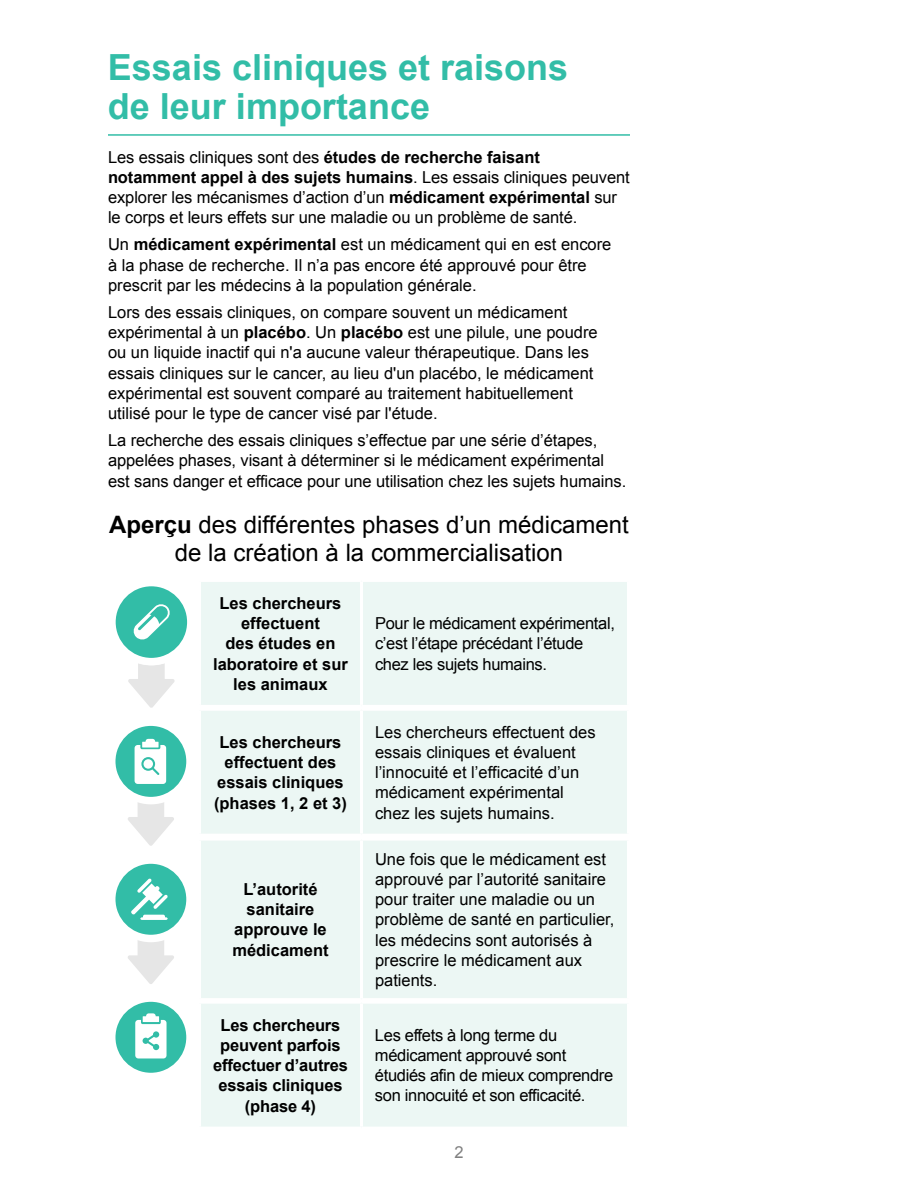
<style>
.page{position:relative;width:918px;height:1188px;background:#fff}
.page>*{position:absolute;margin:0;border:0;box-sizing:border-box;transform-origin:0 0}
.t1{font:700 36px/39px "Arial";color:#32bda7}
.t2{font:24px/28.8px "Arial";color:#000;text-align:center}
.t3{font:16.5px/20.2px "Arial";color:#000}
.t4{font:700 16.5px/20.2px "Arial";color:#000;text-align:center}
.t5{font:16.5px/20.2px "Arial";letter-spacing:-.02em;color:#000}
.t6{font:16.5px "Arial";color:#808080}
.s1{font-weight:700}
</style>
<div class="page">
<hr style="left:108px;top:134px;width:522px;height:2px;background:#32bda7">
<div style="left:201px;top:582px;width:426px;height:123px;background:#ecf7f4"></div>
<hr style="left:360px;top:582px;width:3px;height:123px;background:#fff">
<div style="left:201px;top:711px;width:426px;height:123px;background:#ecf7f4"></div>
<hr style="left:360px;top:711px;width:3px;height:123px;background:#fff">
<div style="left:201px;top:1004px;width:426px;height:123px;background:#ecf7f4"></div>
<hr style="left:360px;top:1004px;width:3px;height:123px;background:#fff">
<div style="left:201px;top:841px;width:426px;height:157px;background:#ecf7f4"></div>
<hr style="left:360px;top:841px;width:3px;height:157px;background:#fff">
<svg style="left:112px;top:583px;width:79px;height:79px;fill:#32bda7"></svg>
<div style="left:108px;top:579px;width:87px;height:86px;border:8px solid #fff;border-radius:50%"></div>
<svg style="left:128px;top:602px;width:47px;height:106px"></svg>
<svg style="left:112px;top:722px;width:78px;height:79px;fill:#32bda7"></svg>
<div style="left:108px;top:718px;width:86px;height:86px;border:8px solid #fff;border-radius:50%"></div>
<svg style="left:127px;top:739px;width:48px;height:107px"></svg>
<svg style="left:112px;top:860px;width:78px;height:79px;fill:#32bda7"></svg>
<div style="left:108px;top:856px;width:86px;height:86px;border:8px solid #fff;border-radius:50%"></div>
<svg style="left:127px;top:878px;width:48px;height:106px"></svg>
<svg style="left:112px;top:998px;width:78px;height:79px;background:#50c6b4"></svg>
<div style="left:108px;top:994px;width:86px;height:86px;border:8px solid #fff;border-radius:50%"></div>
<svg style="left:135px;top:1013px;width:32px;height:45px"></svg>
<h1 class="t1" style="left:108px;top:49px;width:462px">Essais cliniques et raisons de leur importance</h1>
<p class="t3" style="left:108px;top:147px;width:523px">Les essais cliniques sont des <span class="s1">études de recherche faisant notamment appel à des sujets humains</span>. Les essais cliniques peuvent explorer les mécanismes d’action d’un <span class="s1">médicament expérimental</span> sur le corps et leurs effets sur une maladie ou un problème de santé.</p>
<p class="t3" style="left:108px;top:235px;width:505px">Un <span class="s1">médicament expérimental</span> est un médicament qui en est encore à la phase de recherche. Il n’a pas encore été approuvé pour être prescrit par les médecins à la population générale.</p>
<p class="t3" style="left:108px;top:302px;width:491px">Lors des essais cliniques, on compare souvent un médicament expérimental à un <span class="s1">placébo</span>. Un <span class="s1">placébo</span> est une pilule, une poudre ou un liquide inactif qui n'a aucune valeur thérapeutique. Dans les essais cliniques sur le cancer, au lieu d'un placébo, le médicament expérimental est souvent comparé au traitement habituellement utilisé pour le type de cancer visé par l'étude.</p>
<p class="t3" style="left:108px;top:430px;width:520px">La recherche des essais cliniques s’effectue par une série d’étapes, appelées phases, visant à déterminer si le médicament expérimental est sans danger et efficace pour une utilisation chez les sujets humains.</p>
<h2 class="t2" style="left:109px;top:510px;width:521px"><span class="s1">Aperçu</span> des différentes phases d’un médicament de la création à la commercialisation</h2>
<p class="t4" style="left:213px;top:594px;width:136px">Les chercheurs effectuent<br>des études en laboratoire et sur les animaux</p>
<p class="t5" style="left:375px;top:613px;width:241px">Pour le médicament expérimental, c’est l’étape précédant l’étude chez les sujets humains.</p>
<p class="t4" style="left:214px;top:732px;width:134px">Les chercheurs effectuent des essais cliniques (phases 1, 2 et 3)</p>
<p class="t3" style="left:375px;top:722px;width:222px">Les chercheurs effectuent des essais cliniques et évaluent l’innocuité et l’efficacité d’un médicament expérimental chez les sujets humains.</p>
<p class="t4" style="left:232px;top:880px;width:98px">L’autorité sanitaire approuve le médicament</p>
<p class="t3" style="left:375px;top:849px;width:241px">Une fois que le médicament est approuvé par l’autorité sanitaire pour traiter une maladie ou un problème de santé en particulier, les médecins sont autorisés à prescrire le médicament aux patients.</p>
<p class="t4" style="left:213px;top:1015px;width:136px">Les chercheurs peuvent parfois effectuer d’autres essais cliniques (phase 4)</p>
<p class="t5" style="left:375px;top:1025px;width:240px">Les effets à long terme du médicament approuvé sont étudiés afin de mieux comprendre son innocuité et son efficacité.</p>
<p class="t6" style="left:454px;top:1141px;width:11px">2</p>
</div>
